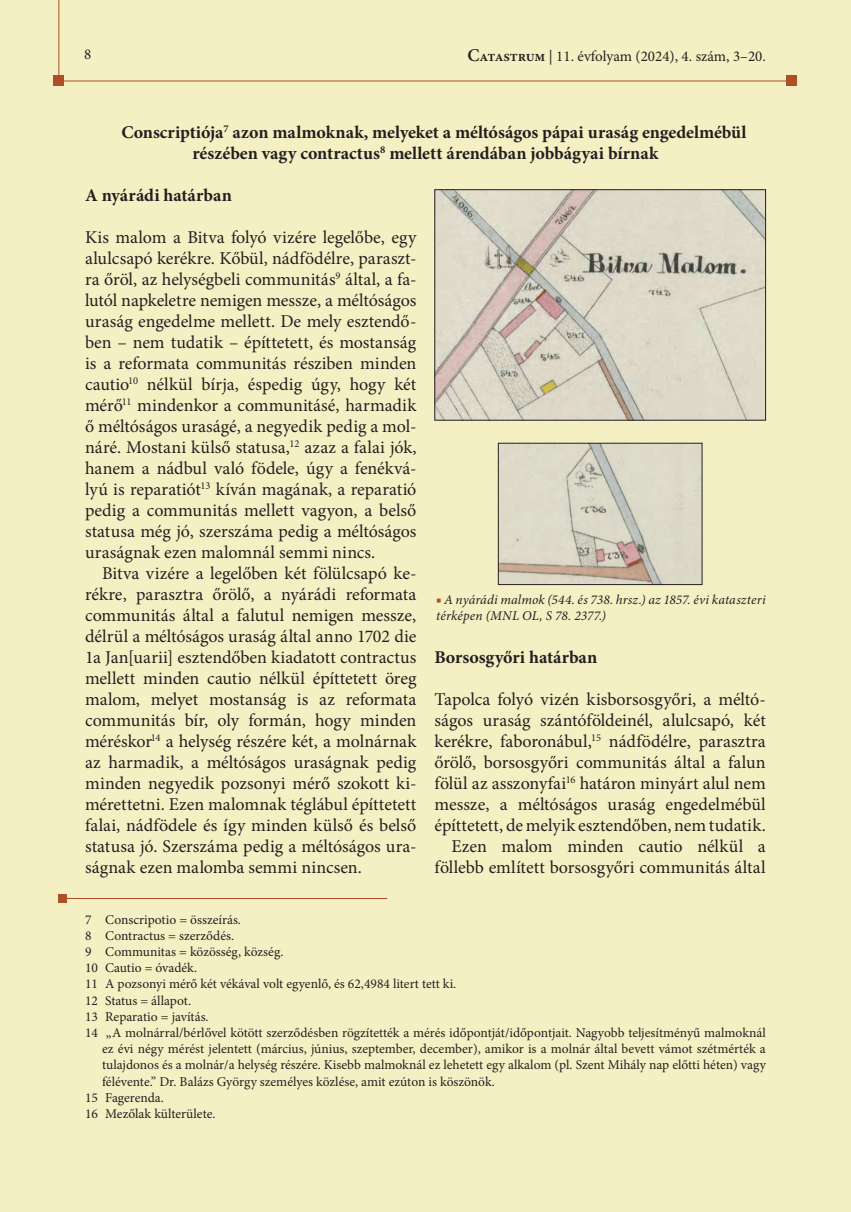
<style>
.page{position:relative;width:851px;height:1212px;background:#fff}
.page>*{position:absolute;margin:0;border:0;box-sizing:border-box;transform-origin:0 0}
.t1{font:18px/21px "Minion Pro";color:#231f20;text-align:justify}
.t2{font:700 18px/21px "Minion Pro";letter-spacing:-.005em;color:#231f20}
.t3{font:15px "Minion Pro";color:#231f20}
.t4{font:13.5px "Minion Pro";color:#231f20}
.t5{font:italic 13.5px/16.5px "Minion Pro";letter-spacing:.01em;color:#231f20}
.s1{font-weight:600;font-size:18px}
.s2{font-weight:600}
.s3{color:#ae4f25}
</style>
<div class="page">
<div style="left:0;top:0;width:850px;height:1212px;background:#f5f0c3"></div>
<hr style="left:59px;top:81px;width:728px;height:1px;background:#ae4f25">
<hr style="left:59px;top:0;width:1px;height:81px;background:#ae4f25">
<div style="left:786px;top:76px;width:10px;height:10px;background:#ae4f25"></div>
<div style="left:54px;top:76px;width:10px;height:10px;background:#ae4f25"></div>
<img style="left:436px;top:191px;width:327px;height:227px">
<div style="left:434px;top:189px;width:331px;height:231px;border:1px solid #231f20"></div>
<img style="left:500px;top:445px;width:200px;height:138px">
<div style="left:498px;top:443px;width:204px;height:142px;border:1px solid #231f20"></div>
<hr style="left:58px;top:898px;width:329px;height:1px;background:#ae4f25">
<div style="left:58px;top:894px;width:9px;height:9px;background:#ae4f25"></div>
<p class="t3" style="left:84px;top:45px;width:9px">8</p>
<p class="t3" style="left:467px;top:46px;width:300px"><span class="s1">C</span><span class="s2">atastrum</span> | 11. évfolyam (2024), 4. szám, 3–20.</p>
<p class="t2" style="left:192px;top:122px;width:555px;text-indent:-71px">Conscriptiója<sup>7</sup> azon malmoknak, melyeket a méltóságos pápai uraság engedelmébül részében vagy contractus<sup>8</sup> mellett árendában jobbágyai bírnak</p>
<p class="t2" style="left:85px;top:185px;width:148px">A nyárádi határban</p>
<p class="t1" style="left:85px;top:227px;width:333px">Kis malom a Bitva folyó vizére legelőbe, egy alulcsapó kerékre. Kőbül, nádfödélre, paraszt&shy;ra őröl, az helységbeli communitás<sup>9</sup> által, a fa&shy;lutól napkeletre nemigen messze, a méltóságos uraság engedelme mellett. De mely esztendő&shy;ben – nem tudatik – építtetett, és mostanság is a reformata communitás résziben minden cautio<sup>10</sup> nélkül bírja, éspedig úgy, hogy két mérő<sup>11</sup> mindenkor a communitásé, harmadik ő méltóságos uraságé, a negyedik pedig a mol&shy;náré. Mostani külső statusa,<sup>12</sup> azaz a falai jók, hanem a nádbul való födele, úgy a fenékvá&shy;lyú is reparatiót<sup>13</sup> kíván magának, a reparatió pedig a communitás mellett vagyon, a belső statusa még jó, szerszáma pedig a méltóságos uraságnak ezen malomnál semmi nincs.</p>
<p class="t1" style="left:85px;top:563px;width:333px;text-indent:17px">Bitva vizére a legelőben két fölülcsapó ke&shy;rékre, parasztra őrölő, a nyárádi reformata communitás által a falutul nemigen messze, délrül a méltóságos uraság által anno 1702 die 1a Jan[uarii] esztendőben kiadatott contractus mellett minden cautio nélkül építtetett öreg malom, melyet mostanság is az reformata communitás bír, oly formán, hogy minden méréskor<sup>14</sup> a helység részére két, a molnárnak az harmadik, a méltóságos uraságnak pedig minden negyedik pozsonyi mérő szokott ki&shy;mérettetni. Ezen malomnak téglábul építtetett falai, nádfödele és így minden külső és belső statusa jó. Szerszáma pedig a méltóságos ura&shy;ságnak ezen malomba semmi nincsen.</p>
<p class="t5" style="left:436px;top:591px;width:331px"><span class="s3">■</span> A nyárádi malmok (544. és 738. hrsz.) az 1857. évi kataszteri térképen (MNL OL, S 78. 2377.)</p>
<p class="t2" style="left:434px;top:647px;width:164px">Borsosgyőri határban</p>
<p class="t1" style="left:434px;top:689px;width:333px;text-align:right">Tapolca folyó vizén kisborsosgyőri, a méltó&shy;ságos uraság szántóföldeinél, alulcsapó, két kerékre, faboronábul,<sup>15</sup> nádfödélre, parasztra őrölő, borsosgyőri communitás által a falun fölül az asszonyfai<sup>16</sup> határon minyárt alul nem messze, a méltóságos uraság engedelmébül építtetett, de melyik esztendőben, nem tudatik.<br>Ezen malom minden cautio nélkül a föllebb említett borsosgyőri communitás által</p>
<p class="t4" style="left:85px;top:910px;width:157px">7 Conscripotio = összeírás.</p>
<p class="t4" style="left:85px;top:926px;width:150px">8 Contractus = szerződés.</p>
<p class="t4" style="left:85px;top:943px;width:200px">9 Communitas = közösség, község.</p>
<p class="t4" style="left:85px;top:959px;width:113px">10 Cautio = óvadék.</p>
<p class="t4" style="left:85px;top:975px;width:372px">11 A pozsonyi mérő két vékával volt egyenlő, és 62,4984 litert tett ki.</p>
<p class="t4" style="left:85px;top:991px;width:107px">12 Status = állapot.</p>
<p class="t4" style="left:85px;top:1007px;width:125px">13 Reparatio = javítás.</p>
<p class="t4" style="left:85px;top:1024px;width:682px">14 „A molnárral/bérlővel kötött szerződésben rögzítették a mérés időpontját/időpontjait. Nagyobb teljesítményű malmoknál</p>
<p class="t4" style="left:102px;top:1040px;width:665px">ez évi négy mérést jelentett (március, június, szeptember, december), amikor is a molnár által bevett vámot szétmérték a</p>
<p class="t4" style="left:102px;top:1056px;width:665px">tulajdonos és a molnár/a helység részére. Kisebb malmoknál ez lehetett egy alkalom (pl. Szent Mihály nap előtti héten) vagy</p>
<p class="t4" style="left:102px;top:1072px;width:394px">félévente.” Dr. Balázs György személyes közlése, amit ezúton is köszönök.</p>
<p class="t4" style="left:85px;top:1088px;width:80px">15 Fagerenda.</p>
<p class="t4" style="left:85px;top:1105px;width:132px">16 Mezőlak külterülete.</p>
</div>
